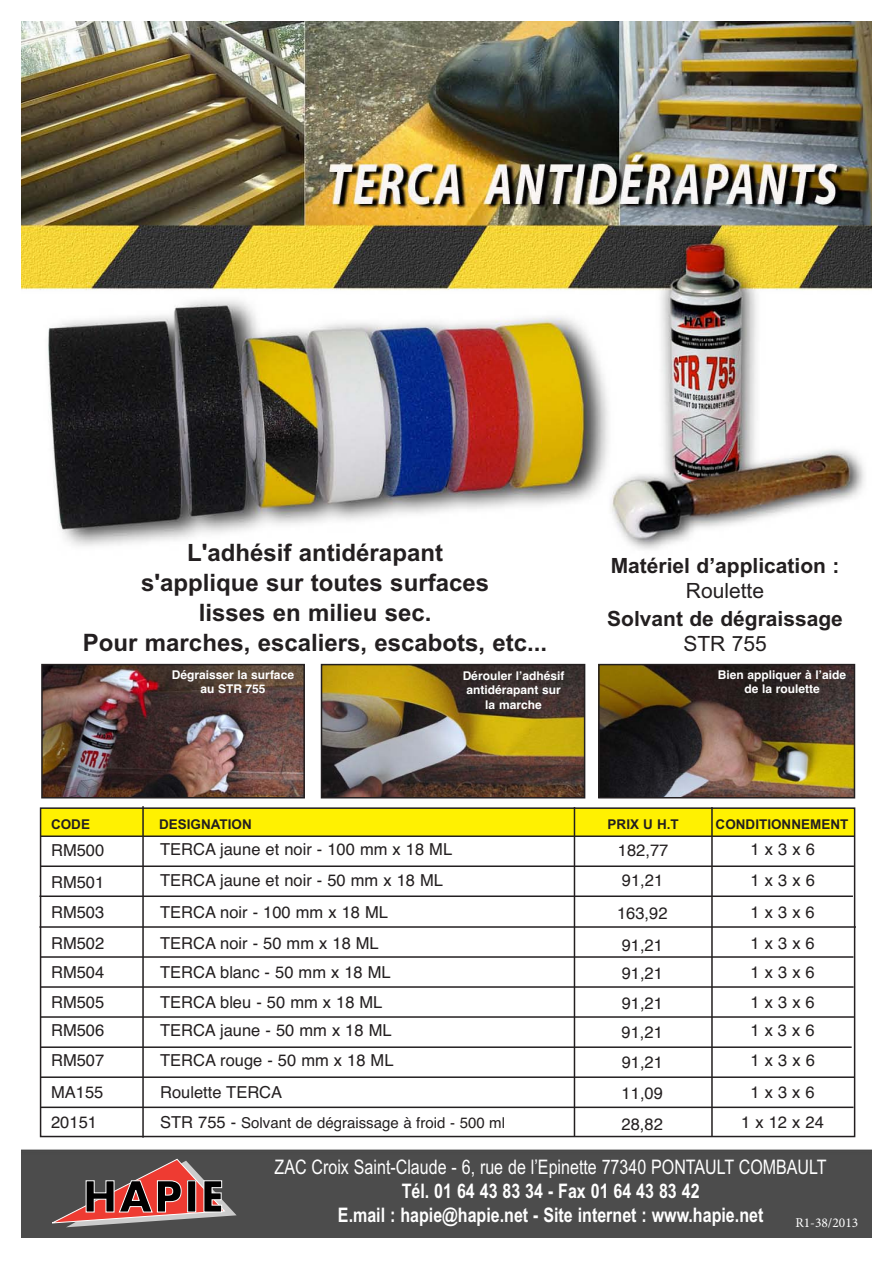
<style>
.page{position:relative;width:893px;height:1263px;background:#fff}
.page>*{position:absolute;margin:0;border:0;box-sizing:border-box;transform-origin:0 0}
.t1{font:700 24px/30px "Arial";color:#231f20;text-align:center}
.t2{font:700 21px "Arial";color:#231f20}
.t3{font:21px "Arial";color:#231f20}
.t4{font:700 20.1px/24px "Arial";color:#fff;text-align:center;scale:.8 1}
.t5{font:20.1px "Arial";color:#fff;scale:.8 1}
.t6{font:16.5px "Helvetica";color:#231f20}
.t7{font:15px "Helvetica";color:#231f20}
.t8{font:700 13.5px "Arial";color:#231f20}
.t9{font:13.5px "Minion Pro";color:#fff}
.t10{font:700 12px/14.4px "Helvetica";color:#fff;text-align:center}
.s1{font-size:16.5px}
</style>
<div class="page">
<img style="left:21px;top:21px;width:851px;height:1217px">
<svg style="left:52px;top:1159px;width:185px;height:68px;background:#795452"></svg>
<div style="left:40px;top:808px;width:814px;height:28px;background:#fff101"></div>
<div style="left:40px;top:807px;width:815px;height:330px;border:2px solid #231f20"></div>
<hr style="left:41px;top:835px;width:813px;height:2px;background:#231f20">
<hr style="left:40px;top:865px;width:814px;height:2px;background:#231f20">
<hr style="left:40px;top:895px;width:813px;height:2px;background:#231f20">
<hr style="left:39px;top:926px;width:817px;height:2px;background:#231f20">
<hr style="left:40px;top:956px;width:813px;height:2px;background:#231f20">
<hr style="left:40px;top:986px;width:814px;height:2px;background:#231f20">
<hr style="left:40px;top:1016px;width:814px;height:2px;background:#231f20">
<hr style="left:142px;top:806px;width:2px;height:331px;background:#231f20">
<hr style="left:574px;top:807px;width:1px;height:329px;background:#231f20">
<hr style="left:711px;top:807px;width:2px;height:330px;background:#231f20">
<hr style="left:40px;top:1046px;width:812px;height:2px;background:#231f20">
<hr style="left:41px;top:1076px;width:813px;height:2px;background:#231f20">
<hr style="left:40px;top:1106px;width:813px;height:2px;background:#231f20">
<img style="left:44px;top:667px;width:258px;height:128px">
<div style="left:41px;top:664px;width:264px;height:134px;border:2px solid #231f20"></div>
<img style="left:324px;top:667px;width:258px;height:128px">
<div style="left:321px;top:664px;width:264px;height:134px;border:2px solid #231f20"></div>
<img style="left:601px;top:667px;width:251px;height:128px">
<div style="left:598px;top:664px;width:257px;height:134px;border:2px solid #231f20"></div>
<h1 class="t1" style="left:83px;top:537px;width:466px">L'adhésif antidérapant<br>s'applique sur toutes surfaces<br>lisses en milieu sec.<br>Pour marches, escaliers, escabots, etc...</h1>
<p class="t2" style="left:611px;top:554px;width:230px">Matériel d’application :</p>
<p class="t3" style="left:686px;top:579px;width:80px">Roulette</p>
<p class="t2" style="left:607px;top:606px;width:237px">Solvant de dégraissage</p>
<p class="t3" style="left:683px;top:631px;width:85px">STR 755</p>
<p class="t10" style="left:172px;top:667px;width:124px">Dégraisser la surface au STR 755</p>
<p class="t10" style="left:463px;top:668px;width:103px">Dérouler l’adhésif antidérapant sur la marche</p>
<p class="t10" style="left:718px;top:667px;width:130px">Bien appliquer à l’aide de la roulette</p>
<p class="t8" style="left:51px;top:816px;width:41px">CODE</p>
<p class="t8" style="left:159px;top:816px;width:94px">DESIGNATION</p>
<p class="t8" style="left:608px;top:816px;width:73px">PRIX U H.T</p>
<p class="t8" style="left:716px;top:816px;width:134px">CONDITIONNEMENT</p>
<p class="t6" style="left:51px;top:841px;width:55px">RM500</p>
<p class="t6" style="left:160px;top:839px;width:294px">TERCA jaune et noir - 100 mm x 18 ML</p>
<p class="t6" style="left:618px;top:837px;width:52px">182,77</p>
<p class="t6" style="left:751px;top:839px;width:66px">1 x 3 x 6</p>
<p class="t6" style="left:51px;top:873px;width:55px">RM501</p>
<p class="t6" style="left:160px;top:871px;width:284px">TERCA jaune et noir - 50 mm x 18 ML</p>
<p class="t6" style="left:751px;top:871px;width:66px">1 x 3 x 6</p>
<p class="t6" style="left:51px;top:902px;width:55px">RM503</p>
<p class="t6" style="left:160px;top:902px;width:229px">TERCA noir - 100 mm x 18 ML</p>
<p class="t6" style="left:617px;top:904px;width:52px">163,92</p>
<p class="t6" style="left:751px;top:902px;width:66px">1 x 3 x 6</p>
<p class="t6" style="left:51px;top:934px;width:55px">RM502</p>
<p class="t6" style="left:160px;top:934px;width:220px">TERCA noir - 50 mm x 18 ML</p>
<p class="t6" style="left:622px;top:932px;width:43px">91,21</p>
<p class="t6" style="left:751px;top:934px;width:66px">1 x 3 x 6</p>
<p class="t6" style="left:51px;top:962px;width:55px">RM504</p>
<p class="t6" style="left:160px;top:962px;width:232px">TERCA blanc - 50 mm x 18 ML</p>
<p class="t6" style="left:622px;top:961px;width:43px">91,21</p>
<p class="t6" style="left:751px;top:962px;width:66px">1 x 3 x 6</p>
<p class="t6" style="left:51px;top:992px;width:55px">RM505</p>
<p class="t6" style="left:160px;top:992px;width:224px">TERCA bleu - 50 mm x 18 ML</p>
<p class="t6" style="left:622px;top:991px;width:43px">91,21</p>
<p class="t6" style="left:751px;top:992px;width:66px">1 x 3 x 6</p>
<p class="t6" style="left:51px;top:1021px;width:55px">RM506</p>
<p class="t6" style="left:160px;top:1021px;width:233px">TERCA jaune - 50 mm x 18 ML</p>
<p class="t6" style="left:622px;top:1019px;width:43px">91,21</p>
<p class="t6" style="left:750px;top:1021px;width:66px">1x3x6</p>
<p class="t6" style="left:51px;top:1051px;width:55px">RM507</p>
<p class="t6" style="left:160px;top:1051px;width:235px">TERCA rouge - 50 mm x 18 ML</p>
<p class="t6" style="left:622px;top:1049px;width:43px">91,21</p>
<p class="t6" style="left:751px;top:1051px;width:66px">1 x 3 x 6</p>
<p class="t6" style="left:51px;top:1082px;width:54px">MA155</p>
<p class="t6" style="left:160px;top:1082px;width:124px">Roulette TERCA</p>
<p class="t6" style="left:622px;top:1084px;width:43px">11,09</p>
<p class="t6" style="left:750px;top:1082px;width:66px">1 x 3 x 6</p>
<p class="t6" style="left:51px;top:1112px;width:47px">20151</p>
<p class="t7" style="left:160px;top:1114px;width:346px"><span class="s1">STR 755 -</span> Solvant de dégraissage à froid - 500 ml</p>
<p class="t6" style="left:622px;top:1111px;width:43px">28,82</p>
<p class="t6" style="left:741px;top:1112px;width:84px">1 x 12 x 24</p>
<p class="t6" style="left:622px;top:867px;width:43px">91,21</p>
<p class="t5" style="left:275px;top:1155px;width:692px">ZAC Croix Saint-Claude - 6, rue de l’Epinette 77340 PONTAULT COMBAULT</p>
<p class="t4" style="left:338px;top:1179px;width:533px">Tél. 01 64 43 83 34 - Fax 01 64 43 83 42<br>E.mail : hapie@hapie.net - Site internet : www.hapie.net</p>
<p class="t9" style="left:795px;top:1213px;width:65px">R1-38/2013</p>
</div>
